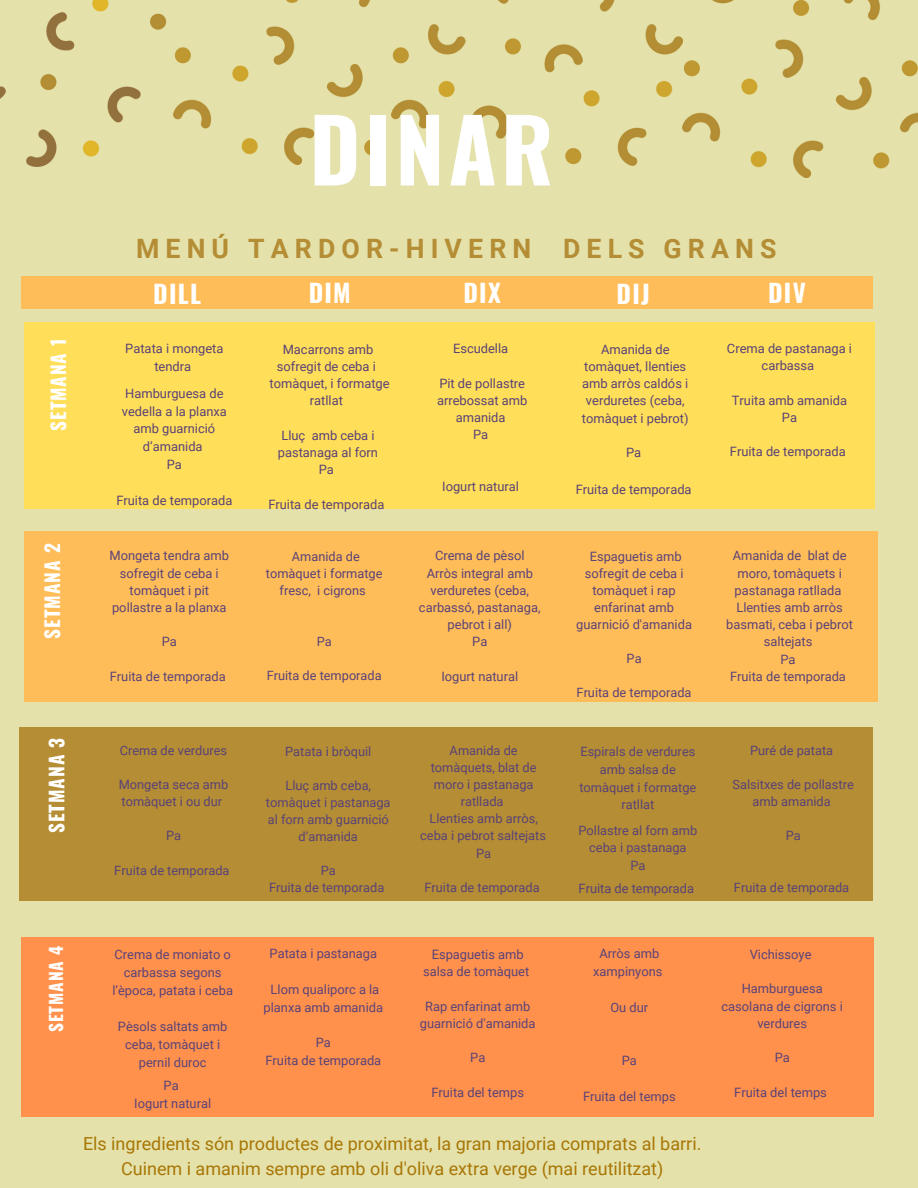
<style>
.page{position:relative;width:918px;height:1188px;background:#e4e1ab}
.page>*{position:absolute;margin:0;border:0;box-sizing:border-box;transform-origin:0 0}
.t1{font:700 87.15px "Oswald";letter-spacing:.05em;color:#fff}
.t2{font:700 26.7px "Roboto";letter-spacing:.23em;color:#b48d34}
.t3{font:700 24.9px "Oswald";letter-spacing:.05em;color:#fff}
.t4{font:700 19.2px "Oswald";letter-spacing:.05em;color:#fff}
.t5{font:700 19.05px "Oswald";letter-spacing:.05em;color:#fff}
.t6{font:18px "Roboto";color:#a87705}
.t7{font:700 17.4px "Oswald";letter-spacing:.05em;color:#fff}
.t8{font:12.9px/17.2px "Roboto";color:#5a4277;text-align:center}
.t9{font:12.75px/17.9px "Roboto";color:#5a4277;text-align:center}
</style>
<div class="page">
<div style="left:24px;top:323px;width:851px;height:185px;background:#ffde59"></div>
<div style="left:22px;top:276px;width:850px;height:33px;background:#ffbd59"></div>
<div style="left:24px;top:531px;width:854px;height:170px;background:#ffbd59"></div>
<div style="left:19px;top:727px;width:854px;height:174px;background:#b48d34"></div>
<div style="left:21px;top:937px;width:853px;height:179px;background:#ff914d"></div>
<img style="left:173px;top:0;width:509px;height:165px">
<img style="left:682px;top:0;width:236px;height:178px">
<img style="left:0;top:0;width:167px;height:167px">
<p class="t1" style="left:309px;top:82px;width:245px">DINAR</p>
<p class="t2" style="left:136px;top:233px;width:642px">MENÚ TARDOR-HIVERN DELS GRANS</p>
<p class="t3" style="left:153px;top:274px;width:49px">DILL</p>
<p class="t3" style="left:309px;top:273px;width:44px">DIM</p>
<p class="t3" style="left:463px;top:273px;width:39px">DIX</p>
<p class="t3" style="left:617px;top:274px;width:35px">DIJ</p>
<p class="t3" style="left:768px;top:273px;width:39px">DIV</p>
<p class="t5" style="left:43px;top:431px;width:93px;rotate:-90deg">SETMANA 1</p>
<p class="t8" style="left:270px;top:341px;width:122px">Macarrons amb sofregit de ceba i tomàquet, i formatge ratllat</p>
<p class="t8" style="left:278px;top:427px;width:102px;text-align:left">Lluç amb ceba i pastanaga al forn</p>
<p class="t8" style="left:319px;top:461px;width:17px">Pa</p>
<p class="t8" style="left:268px;top:496px;width:117px">Fruita de temporada</p>
<p class="t8" style="left:125px;top:340px;width:100px;line-height:17.9px">Patata i mongeta tendra</p>
<p class="t8" style="left:122px;top:384px;width:107px;line-height:17.9px">Hamburguesa de vedella a la planxa amb guarnició d’amanida</p>
<p class="t8" style="left:167px;top:456px;width:17px">Pa</p>
<p class="t8" style="left:116px;top:492px;width:118px">Fruita de temporada</p>
<p class="t4" style="left:37px;top:639px;width:97px;rotate:-90deg">SETMANA 2</p>
<p class="t9" style="left:266px;top:548px;width:118px;line-height:17.1px">Amanida de tomàquet i formatge fresc, i cigrons</p>
<p class="t9" style="left:317px;top:633px;width:17px">Pa</p>
<p class="t9" style="left:267px;top:667px;width:116px">Fruita de temporada</p>
<p class="t8" style="left:109px;top:547px;width:121px">Mongeta tendra amb sofregit de ceba i tomàquet i pit pollastre a la planxa</p>
<p class="t8" style="left:162px;top:633px;width:17px">Pa</p>
<p class="t8" style="left:110px;top:668px;width:117px">Fruita de temporada</p>
<p class="t4" style="left:42px;top:833px;width:96px;rotate:-90deg">SETMANA 3</p>
<p class="t8" style="left:285px;top:743px;width:88px">Patata i bròquil</p>
<p class="t8" style="left:120px;top:742px;width:109px">Crema de verdures</p>
<p class="t8" style="left:119px;top:776px;width:111px;text-align:left">Mongeta seca amb tomàquet i ou dur</p>
<p class="t8" style="left:166px;top:827px;width:17px">Pa</p>
<p class="t8" style="left:114px;top:862px;width:117px">Fruita de temporada</p>
<p class="t8" style="left:266px;top:777px;width:126px">Lluç amb ceba, tomàquet i pastanaga al forn amb guarnició d’amanida</p>
<p class="t8" style="left:321px;top:862px;width:17px">Pa</p>
<p class="t8" style="left:269px;top:879px;width:117px">Fruita de temporada</p>
<p class="t7" style="left:42px;top:1032px;width:88px;rotate:-90deg">SETMANA 4</p>
<p class="t8" style="left:270px;top:945px;width:109px">Patata i pastanaga</p>
<p class="t8" style="left:112px;top:946px;width:122px;line-height:17.9px">Crema de moniato o carbassa segons l’època, patata i ceba</p>
<p class="t8" style="left:118px;top:1018px;width:111px;line-height:17.9px">Pèsols saltats amb ceba, tomàquet i pernil duroc</p>
<p class="t8" style="left:164px;top:1077px;width:17px">Pa</p>
<p class="t8" style="left:134px;top:1095px;width:78px">Iogurt natural</p>
<p class="t8" style="left:264px;top:980px;width:121px;line-height:17.9px">Llom qualiporc a la planxa amb amanida</p>
<p class="t8" style="left:316px;top:1034px;width:17px">Pa</p>
<p class="t8" style="left:265px;top:1052px;width:117px">Fruita de temporada</p>
<p class="t8" style="left:453px;top:340px;width:57px">Escudella</p>
<p class="t8" style="left:437px;top:374px;width:92px">Pit de pollastre arrebossat amb amanida</p>
<p class="t8" style="left:473px;top:426px;width:17px">Pa</p>
<p class="t8" style="left:442px;top:478px;width:78px">Iogurt natural</p>
<p class="t8" style="left:435px;top:547px;width:91px">Crema de pèsol</p>
<p class="t8" style="left:419px;top:564px;width:123px">Arròs integral amb verduretes (ceba, carbassó, pastanaga, pebrot i all)</p>
<p class="t8" style="left:472px;top:633px;width:17px">Pa</p>
<p class="t8" style="left:441px;top:668px;width:78px">Iogurt natural</p>
<p class="t8" style="left:431px;top:742px;width:107px">Amanida de tomàquets, blat de moro i pastanaga ratllada</p>
<p class="t8" style="left:420px;top:810px;width:127px">Llenties amb arròs, ceba i pebrot saltejats</p>
<p class="t8" style="left:476px;top:844px;width:17px">Pa</p>
<p class="t8" style="left:424px;top:879px;width:117px">Fruita de temporada</p>
<p class="t8" style="left:423px;top:946px;width:108px">Espaguetis amb salsa de tomàquet</p>
<p class="t8" style="left:420px;top:997px;width:117px">Rap enfarinat amb guarnició d'amanida</p>
<p class="t8" style="left:470px;top:1049px;width:17px">Pa</p>
<p class="t8" style="left:431px;top:1083px;width:94px">Fruita del temps</p>
<p class="t8" style="left:582px;top:341px;width:108px">Amanida de tomàquet, llenties amb arròs caldós i verduretes (ceba, tomàquet i pebrot)</p>
<p class="t8" style="left:626px;top:444px;width:17px">Pa</p>
<p class="t8" style="left:576px;top:480px;width:117px">Fruita de temporada</p>
<p class="t8" style="left:576px;top:548px;width:117px">Espaguetis amb sofregit de ceba i tomàquet i rap enfarinat amb guarnició d'amanida</p>
<p class="t9" style="left:627px;top:650px;width:17px">Pa</p>
<p class="t9" style="left:577px;top:684px;width:116px">Fruita de temporada</p>
<p class="t9" style="left:579px;top:743px;width:119px">Espirals de verdures amb salsa de tomàquet i formatge ratllat</p>
<p class="t9" style="left:579px;top:821px;width:120px">Pollastre al forn amb ceba i pastanaga</p>
<p class="t9" style="left:630px;top:857px;width:17px">Pa</p>
<p class="t9" style="left:579px;top:880px;width:117px">Fruita de temporada</p>
<p class="t8" style="left:593px;top:945px;width:71px;line-height:17.9px">Arròs amb xampinyons</p>
<p class="t8" style="left:610px;top:999px;width:39px">Ou dur</p>
<p class="t8" style="left:622px;top:1052px;width:17px">Pa</p>
<p class="t8" style="left:583px;top:1088px;width:94px">Fruita del temps</p>
<p class="t6" style="left:83px;top:1133px;width:620px">Els ingredients són productes de proximitat, la gran majoria comprats al barri.</p>
<p class="t6" style="left:121px;top:1158px;width:544px">Cuinem i amanim sempre amb oli d'oliva extra verge (mai reutilitzat)</p>
<p class="t8" style="left:727px;top:340px;width:127px">Crema de pastanaga i carbassa</p>
<p class="t8" style="left:732px;top:392px;width:117px">Truita amb amanida</p>
<p class="t8" style="left:782px;top:409px;width:17px">Pa</p>
<p class="t8" style="left:730px;top:443px;width:117px">Fruita de temporada</p>
<p class="t8" style="left:733px;top:547px;width:115px;text-align:left">Amanida de blat de moro, tomàquets i pastanaga ratllada</p>
<p class="t8" style="left:726px;top:599px;width:128px">Llenties amb arròs basmati, ceba i pebrot saltejats</p>
<p class="t8" style="left:781px;top:650px;width:17px">Pa</p>
<p class="t8" style="left:730px;top:668px;width:117px">Fruita de temporada</p>
<p class="t8" style="left:750px;top:742px;width:85px">Puré de patata</p>
<p class="t8" style="left:733px;top:776px;width:123px">Salsitxes de pollastre amb amanida</p>
<p class="t8" style="left:786px;top:827px;width:17px">Pa</p>
<p class="t8" style="left:734px;top:879px;width:117px">Fruita de temporada</p>
<p class="t8" style="left:750px;top:946px;width:63px">Vichissoye</p>
<p class="t8" style="left:721px;top:980px;width:123px">Hamburguesa casolana de cigrons i verdures</p>
<p class="t8" style="left:775px;top:1049px;width:17px">Pa</p>
<p class="t8" style="left:734px;top:1083px;width:94px">Fruita del temps</p>
</div>
